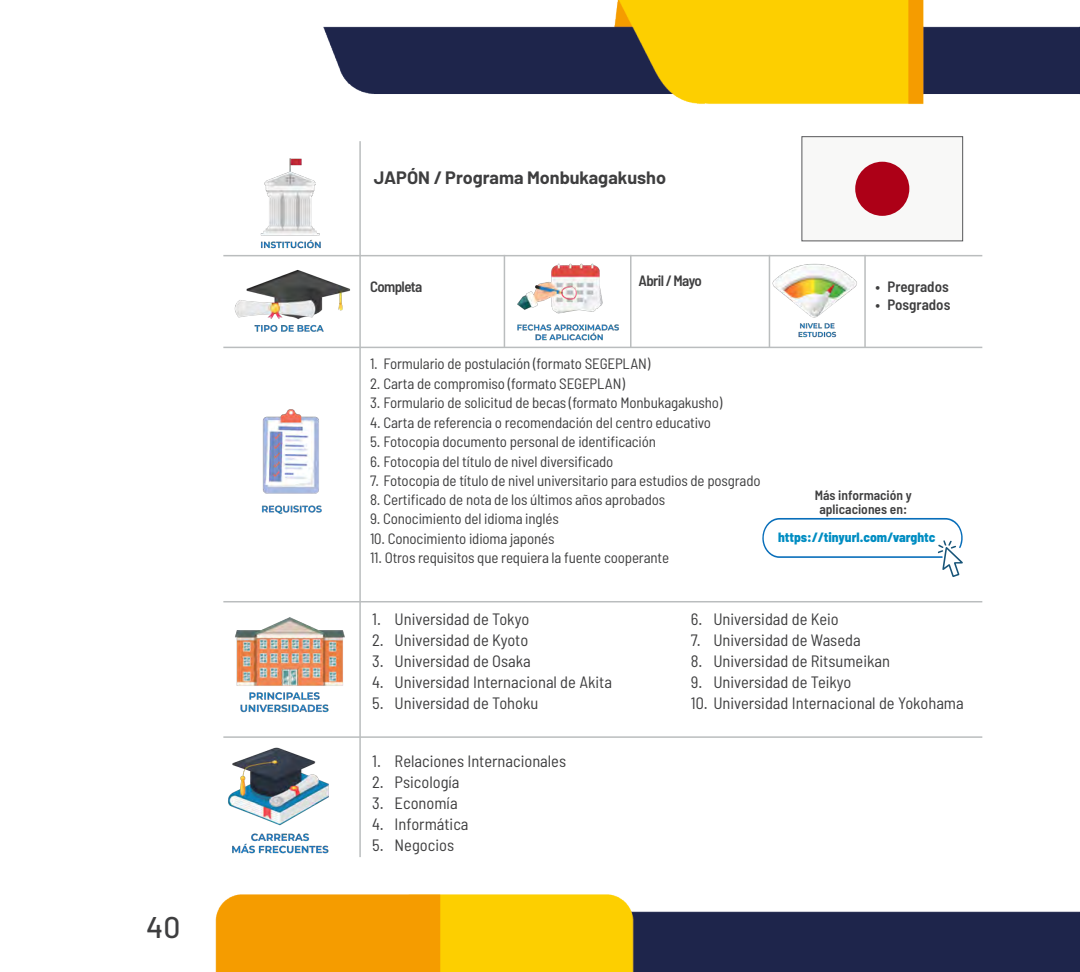
<style>
.page{position:relative;width:1080px;height:972px;background:#fff}
.page>*{position:absolute;margin:0;border:0;box-sizing:border-box;transform-origin:0 0}
.t1{font:500 30px "Barlow";color:#3e3e3f}
.t2{font:700 18px "Barlow";color:#3e3e3f}
.t3{font:semi-condensed 16.5px "Barlow";color:#3e3e3f}
.t4{font:semi-condensed 15px "Barlow";letter-spacing:-.01em;color:#3e3e3f}
.t5{font:600 semi-condensed 15px "Barlow";letter-spacing:-.01em;color:#3e3e3f}
.t6{font:600 semi-condensed 15px "Barlow";letter-spacing:-.04em;color:#3e3e3f}
.t7{font:600 semi-condensed 13.5px/13.5px "Barlow";color:#3e3e3f;text-align:center}
.t8{font:800 semi-condensed 13.5px "Barlow";color:#008dc2}
</style>
<div class="page">
<img style="left:215px;top:0;width:865px;height:972px">
<img style="left:251px;top:155px;width:80px;height:99px">
<img style="left:229px;top:614px;width:120px;height:104px">
<img style="left:513px;top:259px;width:113px;height:87px">
<img style="left:225px;top:745px;width:107px;height:114px">
<img style="left:253px;top:409px;width:79px;height:111px">
<img style="left:231px;top:268px;width:123px;height:70px">
<img style="left:771px;top:259px;width:91px;height:83px">
<hr style="left:359px;top:141px;width:2px;height:716px;background:#babdbe">
<hr style="left:223px;top:255px;width:759px;height:1px;background:#babdbe">
<hr style="left:504px;top:255px;width:1px;height:93px;background:#babdbe">
<hr style="left:630px;top:255px;width:2px;height:93px;background:#babdbe">
<hr style="left:769px;top:255px;width:1px;height:93px;background:#babdbe">
<hr style="left:864px;top:255px;width:2px;height:93px;background:#babdbe">
<hr style="left:223px;top:347px;width:759px;height:1px;background:#babdbe">
<hr style="left:223px;top:601px;width:759px;height:1px;background:#babdbe">
<hr style="left:223px;top:736px;width:759px;height:2px;background:#babdbe">
<div style="left:802px;top:137px;width:161px;height:104px;background:#f8f8f7"></div>
<div style="left:802px;top:136px;width:161px;height:105px;border:1px solid #57585a"></div>
<div style="left:855px;top:162px;width:54px;height:54px;background:#ad0017;border-radius:50%"></div>
<svg style="left:761px;top:518px;width:203px;height:59px"></svg>
<p class="t1" style="left:146px;top:909px;width:36px">40</p>
<p class="t2" style="left:374px;top:167px;width:294px">JAPÓN / Programa Monbukagakusho</p>
<p class="t6" style="left:370px;top:278px;width:54px">Completa</p>
<p class="t6" style="left:639px;top:271px;width:65px">Abril / Mayo</p>
<p class="t5" style="left:875px;top:278px;width:75px">• Pregrados</p>
<p class="t5" style="left:875px;top:296px;width:76px">• Posgrados</p>
<p class="t4" style="left:370px;top:355px;width:282px">1. Formulario de postulación (formato SEGEPLAN)</p>
<p class="t4" style="left:370px;top:374px;width:256px">2. Carta de compromiso (formato SEGEPLAN)</p>
<p class="t4" style="left:370px;top:394px;width:354px">3. Formulario de solicitud de becas (formato Monbukagakusho)</p>
<p class="t4" style="left:370px;top:413px;width:343px">4. Carta de referencia o recomendación del centro educativo</p>
<p class="t4" style="left:370px;top:433px;width:288px">5. Fotocopia documento personal de identificación</p>
<p class="t4" style="left:370px;top:452px;width:245px">6. Fotocopia del título de nivel diversificado</p>
<p class="t4" style="left:370px;top:472px;width:392px">7. Fotocopia de título de nivel universitario para estudios de posgrado</p>
<p class="t4" style="left:370px;top:490px;width:297px">8. Certificado de nota de los últimos años aprobados</p>
<p class="t4" style="left:370px;top:510px;width:190px">9. Conocimiento del idioma inglés</p>
<p class="t4" style="left:370px;top:529px;width:186px">10. Conocimiento idioma japonés</p>
<p class="t4" style="left:370px;top:549px;width:301px">11. Otros requisitos que requiera la fuente cooperante</p>
<p class="t7" style="left:815px;top:488px;width:99px">Más información y aplicaciones en:</p>
<p class="t8" style="left:778px;top:528px;width:159px">https://tinyurl.com/varghtc</p>
<p class="t3" style="left:372px;top:609px;width:159px">1. Universidad de Tokyo</p>
<p class="t3" style="left:372px;top:630px;width:158px">2. Universidad de Kyoto</p>
<p class="t3" style="left:372px;top:651px;width:160px">3. Universidad de Osaka</p>
<p class="t3" style="left:372px;top:672px;width:241px">4. Universidad Internacional de Akita</p>
<p class="t3" style="left:372px;top:693px;width:168px">5. Universidad de Tohoku</p>
<p class="t3" style="left:372px;top:751px;width:196px">1. Relaciones Internacionales</p>
<p class="t3" style="left:372px;top:772px;width:89px">2. Psicología</p>
<p class="t3" style="left:372px;top:793px;width:87px">3. Economía</p>
<p class="t3" style="left:372px;top:814px;width:98px">4. Informática</p>
<p class="t3" style="left:372px;top:835px;width:83px">5. Negocios</p>
<p class="t3" style="left:691px;top:609px;width:150px">6. Universidad de Keio</p>
<p class="t3" style="left:691px;top:630px;width:171px">7. Universidad de Waseda</p>
<p class="t3" style="left:691px;top:651px;width:201px">8. Universidad de Ritsumeikan</p>
<p class="t3" style="left:691px;top:672px;width:162px">9. Universidad de Teikyo</p>
<p class="t3" style="left:691px;top:693px;width:274px">10. Universidad Internacional de Yokohama</p>
</div>
